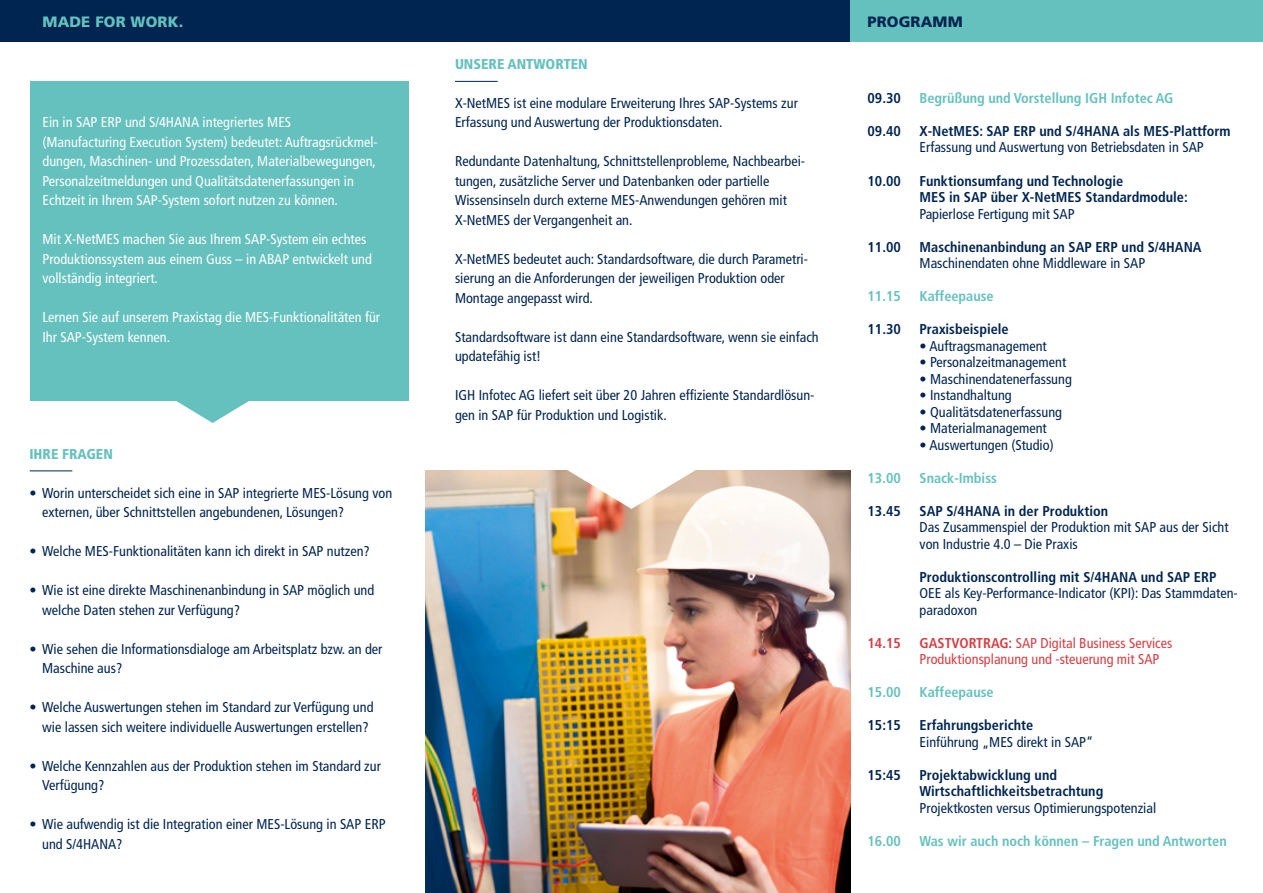
<style>
.page{position:relative;width:1263px;height:893px;background:#fff}
.page>*{position:absolute;margin:0;border:0;box-sizing:border-box;transform-origin:0 0}
.t1{font:900 15px "Frutiger";letter-spacing:.01em;color:#65c1be}
.t2{font:900 15px "Frutiger";letter-spacing:.01em;color:#002550}
.t3{font:condensed 14.25px/19.5px "Frutiger";color:#002550}
.t4{font:condensed 14.25px/19.5px "Frutiger";color:#fff}
.t5{font:700 condensed 14.25px/16.5px "Frutiger";color:#002550}
.t6{font:700 condensed 14.25px "Frutiger";color:#65c1be}
.t7{font:condensed 14.25px/16.5px "Frutiger";color:#d73d42}
.t8{font:900 condensed 14.25px "Frutiger";color:#65c1be}
.t9{font:700 condensed 14.25px "Frutiger";color:#d73d42}
.s1{font-weight:700}
</style>
<div class="page">
<svg style="left:138px;top:400px;width:150px;height:23px"></svg>
<div style="left:30px;top:81px;width:378px;height:319px;background:#65c1be"></div>
<div style="left:0;top:0;width:850px;height:41px;background:#002550"></div>
<div style="left:850px;top:0;width:413px;height:41px;background:#65c1be"></div>
<hr style="left:455px;top:81px;width:43px;height:1px;background:#002550">
<hr style="left:30px;top:470px;width:42px;height:1px;background:#002550">
<img style="left:425px;top:470px;width:425px;height:423px">
<svg style="left:556px;top:470px;width:150px;height:39px"></svg>
<p class="t1" style="left:43px;top:13px;width:142px">MADE FOR WORK.</p>
<p class="t2" style="left:867px;top:13px;width:97px">PROGRAMM</p>
<p class="t8" style="left:455px;top:55px;width:134px">UNSERE ANTWORTEN</p>
<p class="t3" style="left:455px;top:93px;width:344px">X-NetMES ist eine modulare Erweiterung Ihres SAP-Systems zur<br>Erfassung und Auswertung der Produktionsdaten.</p>
<p class="t3" style="left:455px;top:152px;width:352px">Redundante Datenhaltung, Schnittstellenprobleme, Nachbearbei&shy;tungen, zusätzliche Server und Datenbanken oder partielle Wissensinseln durch externe MES-Anwendungen gehören mit X-NetMES der Vergangenheit an.</p>
<p class="t3" style="left:455px;top:249px;width:354px">X-NetMES bedeutet auch: Standardsoftware, die durch Parametri&shy;sierung an die Anforderungen der jeweiligen Produktion oder<br>Montage angepasst wird.</p>
<p class="t3" style="left:455px;top:327px;width:365px">Standardsoftware ist dann eine Standardsoftware, wenn sie einfach updatefähig ist!</p>
<p class="t3" style="left:455px;top:386px;width:361px">IGH Infotec AG liefert seit über 20 Jahren effiziente Standardlösun&shy;gen in SAP für Produktion und Logistik.</p>
<p class="t6" style="left:919px;top:90px;width:255px">Begrüßung und Vorstellung IGH Infotec AG</p>
<p class="t5" style="left:919px;top:123px;width:313px">X-NetMES: SAP ERP und S/4HANA als MES-Plattform</p>
<p class="t3" style="left:919px;top:138px;width:286px">Erfassung und Auswertung von Betriebsdaten in SAP</p>
<p class="t5" style="left:919px;top:172px;width:270px">Funktionsumfang und Technologie<br>MES in SAP über X-NetMES Standardmodule:</p>
<p class="t3" style="left:919px;top:204px;width:157px">Papierlose Fertigung mit SAP</p>
<p class="t5" style="left:919px;top:238px;width:284px">Maschinenanbindung an SAP ERP und S/4HANA</p>
<p class="t3" style="left:919px;top:253px;width:227px">Maschinendaten ohne Middleware in SAP</p>
<p class="t6" style="left:919px;top:288px;width:76px">Kaffeepause</p>
<p class="t5" style="left:919px;top:321px;width:91px">Praxisbeispiele</p>
<p class="t3" style="left:919px;top:336px;width:129px">• Auftragsmanagement</p>
<p class="t3" style="left:919px;top:352px;width:148px">• Personalzeitmanagement</p>
<p class="t3" style="left:919px;top:369px;width:154px">• Maschinendatenerfassung</p>
<p class="t3" style="left:919px;top:385px;width:94px">• Instandhaltung</p>
<p class="t3" style="left:919px;top:402px;width:144px">• Qualitätsdatenerfassung</p>
<p class="t3" style="left:919px;top:418px;width:129px">• Materialmanagement</p>
<p class="t3" style="left:919px;top:435px;width:136px">• Auswertungen (Studio)</p>
<p class="t6" style="left:919px;top:469px;width:79px">Snack-Imbiss</p>
<p class="t5" style="left:919px;top:502px;width:190px">SAP S/4HANA in der Produktion</p>
<p class="t3" style="left:919px;top:519px;width:311px;line-height:16.5px">Das Zusammenspiel der Produktion mit SAP aus der Sicht von Industrie 4.0 – Die Praxis</p>
<p class="t5" style="left:919px;top:568px;width:298px">Produktionscontrolling mit S/4HANA und SAP ERP</p>
<p class="t3" style="left:919px;top:585px;width:320px;line-height:16.5px">OEE als Key-Performance-Indicator (KPI): Das Stammdaten&shy;paradoxon</p>
<p class="t7" style="left:919px;top:634px;width:254px"><span class="s1">GASTVORTRAG:</span> SAP Digital Business Services<br>Produktionsplanung und -steuerung mit SAP</p>
<p class="t6" style="left:919px;top:684px;width:76px">Kaffeepause</p>
<p class="t5" style="left:919px;top:717px;width:115px">Erfahrungsberichte</p>
<p class="t3" style="left:919px;top:732px;width:175px">Einführung „MES direkt in SAP“</p>
<p class="t5" style="left:919px;top:766px;width:185px">Projektabwicklung und<br>Wirtschaftlichkeitsbetrachtung</p>
<p class="t3" style="left:919px;top:798px;width:238px">Projektkosten versus Optimierungspotenzial</p>
<p class="t6" style="left:919px;top:832px;width:309px">Was wir auch noch können – Fragen und Antworten</p>
<p class="t5" style="left:867px;top:90px;width:35px">09.30</p>
<p class="t5" style="left:867px;top:123px;width:35px">09.40</p>
<p class="t5" style="left:867px;top:172px;width:35px">10.00</p>
<p class="t4" style="left:43px;top:113px;width:337px">Ein in SAP ERP und S/4HANA integriertes MES (Manufacturing Execution System) bedeutet: Auftragsrückmel&shy;dungen, Maschinen- und Prozessdaten, Materialbewegungen, Personalzeitmeldungen und Qualitätsdatenerfassungen in Echtzeit in Ihrem SAP-System sofort nutzen zu können.</p>
<p class="t4" style="left:43px;top:230px;width:331px">Mit X-NetMES machen Sie aus Ihrem SAP-System ein echtes<br>Produktionssystem aus einem Guss – in ABAP entwickelt und vollständig integriert.</p>
<p class="t4" style="left:43px;top:308px;width:339px">Lernen Sie auf unserem Praxistag die MES-Funktionalitäten für<br>Ihr SAP-System kennen.</p>
<p class="t5" style="left:867px;top:238px;width:35px">11.00</p>
<p class="t6" style="left:867px;top:288px;width:35px">11.15</p>
<p class="t5" style="left:867px;top:321px;width:35px">11.30</p>
<p class="t8" style="left:29px;top:445px;width:85px">IHRE FRAGEN</p>
<p class="t3" style="left:42px;top:483px;width:352px;text-indent:-13px">• Worin unterscheidet sich eine in SAP integrierte MES-Lösung von externen, über Schnittstellen angebundenen, Lösungen?</p>
<p class="t3" style="left:29px;top:542px;width:342px">• Welche MES-Funktionalitäten kann ich direkt in SAP nutzen?</p>
<p class="t3" style="left:42px;top:581px;width:334px;text-indent:-13px">• Wie ist eine direkte Maschinenanbindung in SAP möglich und welche Daten stehen zur Verfügung?</p>
<p class="t3" style="left:42px;top:639px;width:342px;text-indent:-13px">• Wie sehen die Informationsdialoge am Arbeitsplatz bzw. an der<br>Maschine aus?</p>
<p class="t3" style="left:29px;top:698px;width:346px;text-align:center">• Welche Auswertungen stehen im Standard zur Verfügung und wie lassen sich weitere individuelle Auswertungen erstellen?</p>
<p class="t3" style="left:42px;top:756px;width:340px;text-indent:-13px">• Welche Kennzahlen aus der Produktion stehen im Standard zur<br>Verfügung?</p>
<p class="t3" style="left:42px;top:815px;width:345px;text-indent:-13px">• Wie aufwendig ist die Integration einer MES-Lösung in SAP ERP und S/4HANA?</p>
<p class="t6" style="left:867px;top:469px;width:35px">13.00</p>
<p class="t5" style="left:867px;top:503px;width:35px">13.45</p>
<p class="t9" style="left:867px;top:634px;width:35px">14.15</p>
<p class="t6" style="left:867px;top:684px;width:35px">15.00</p>
<p class="t5" style="left:867px;top:717px;width:35px">15:15</p>
<p class="t5" style="left:867px;top:767px;width:35px">15:45</p>
<p class="t6" style="left:867px;top:832px;width:35px">16.00</p>
</div>
